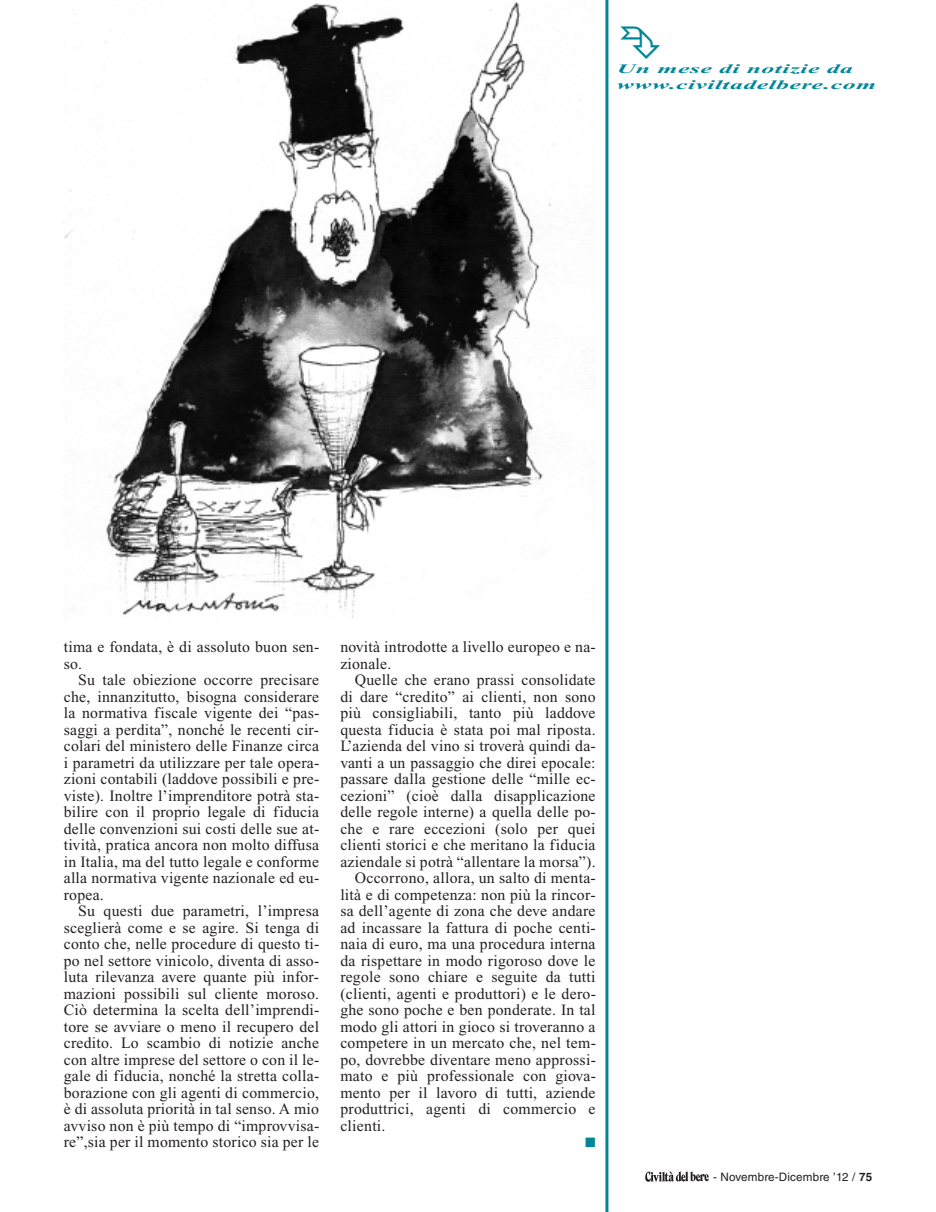
<style>
.page{position:relative;width:936px;height:1212px;background:#fff}
.page>*{position:absolute;margin:0;border:0;box-sizing:border-box;transform-origin:0 0}
.t1{font:15.75px/16.5px "Times New Roman";letter-spacing:.015em;color:#231f20}
.t2{font:italic 700 12.9px/15.5px "Times New Roman";letter-spacing:.015em;color:#008797;scale:2 1}
.t3{font:11.7px "Helvetica LT Std";letter-spacing:.015em;color:#231f20}
.s1{font-weight:700}
</style>
<div class="page">
<img style="left:645px;top:1171px;width:63px;height:10px">
<img style="left:64px;top:1px;width:507px;height:617px">
<hr style="left:605px;top:0;width:3px;height:1212px;background:#008797">
<p class="t2" style="left:617px;top:63px;width:131px">Un mese di notizie da www.civiltadelbere.com</p>
<p class="t1" style="left:64px;top:640px;width:257px">tima e fondata, è di assoluto buon sen&shy;so.</p>
<p class="t1" style="left:64px;top:673px;width:257px;text-align:justify;text-indent:14px">Su tale obiezione occorre precisare che, innanzitutto, bisogna considerare la normativa fiscale vigente dei “pas&shy;saggi a perdita”, nonché le recenti cir&shy;colari del ministero delle Finanze circa i parametri da utilizzare per tale opera&shy;zioni contabili (laddove possibili e pre&shy;viste). Inoltre l’imprenditore potrà sta&shy;bilire con il proprio legale di fiducia delle convenzioni sui costi delle sue at&shy;tività, pratica ancora non molto diffusa in Italia, ma del tutto legale e conforme alla normativa vigente nazionale ed eu&shy;ropea.</p>
<p class="t1" style="left:64px;top:904px;width:257px;text-align:justify;text-indent:14px">Su questi due parametri, l’impresa sceglierà come e se agire. Si tenga di conto che, nelle procedure di questo ti&shy;po nel settore vinicolo, diventa di asso&shy;luta rilevanza avere quante più infor&shy;mazioni possibili sul cliente moroso.<br>Ciò determina la scelta dell’imprendi&shy;tore se avviare o meno il recupero del credito. Lo scambio di notizie anche con altre imprese del settore o con il le&shy;gale di fiducia, nonché la stretta colla&shy;borazione con gli agenti di commercio, è di assoluta priorità in tal senso. A mio avviso non è più tempo di “improvvisa&shy;re”,sia per il momento storico sia per le</p>
<p class="t1" style="left:340px;top:640px;width:257px">novità introdotte a livello europeo e na&shy;zionale.</p>
<p class="t1" style="left:355px;top:673px;width:242px">Quelle che erano prassi consolidate</p>
<p class="t1" style="left:340px;top:690px;width:257px">di dare “credito” ai clienti, non sono</p>
<p class="t1" style="left:340px;top:706px;width:257px">più consigliabili, tanto più laddove</p>
<p class="t1" style="left:340px;top:723px;width:257px">questa fiducia è stata poi mal riposta.</p>
<p class="t1" style="left:340px;top:739px;width:257px">L’azienda del vino si troverà quindi da-</p>
<p class="t1" style="left:340px;top:756px;width:257px">vanti a un passaggio che direi epocale:</p>
<p class="t1" style="left:340px;top:772px;width:257px">passare dalla gestione delle “mille ec-</p>
<p class="t1" style="left:340px;top:789px;width:257px">cezioni” (cioè dalla disapplicazione</p>
<p class="t1" style="left:340px;top:805px;width:257px">delle regole interne) a quella delle po-</p>
<p class="t1" style="left:340px;top:822px;width:257px">che e rare eccezioni (solo per quei</p>
<p class="t1" style="left:340px;top:838px;width:257px">clienti storici e che meritano la fiducia</p>
<p class="t1" style="left:340px;top:855px;width:257px">aziendale si potrà “allentare la morsa”).</p>
<p class="t1" style="left:355px;top:871px;width:243px">Occorrono, allora, un salto di menta-</p>
<p class="t1" style="left:340px;top:888px;width:257px">lità e di competenza: non più la rincor-</p>
<p class="t1" style="left:340px;top:904px;width:257px">sa dell’agente di zona che deve andare</p>
<p class="t1" style="left:340px;top:921px;width:257px">ad incassare la fattura di poche centi-</p>
<p class="t1" style="left:340px;top:937px;width:257px">naia di euro, ma una procedura interna</p>
<p class="t1" style="left:340px;top:954px;width:257px">da rispettare in modo rigoroso dove le</p>
<p class="t1" style="left:340px;top:970px;width:257px">regole sono chiare e seguite da tutti</p>
<p class="t1" style="left:340px;top:987px;width:257px">(clienti, agenti e produttori) e le dero-</p>
<p class="t1" style="left:340px;top:1003px;width:257px">ghe sono poche e ben ponderate. In tal</p>
<p class="t1" style="left:340px;top:1020px;width:257px">modo gli attori in gioco si troveranno a</p>
<p class="t1" style="left:340px;top:1036px;width:257px">competere in un mercato che, nel tem-</p>
<p class="t1" style="left:340px;top:1053px;width:257px">po, dovrebbe diventare meno approssi-</p>
<p class="t1" style="left:340px;top:1069px;width:257px">mato e più professionale con giova-</p>
<p class="t1" style="left:340px;top:1086px;width:257px">mento per il lavoro di tutti, aziende</p>
<p class="t1" style="left:340px;top:1102px;width:257px">produttrici, agenti di commercio e</p>
<p class="t1" style="left:340px;top:1119px;width:47px">clienti.</p>
<p class="t3" style="left:713px;top:1172px;width:160px">- Novembre-Dicembre ’12 / <span class="s1">75</span></p>
</div>
